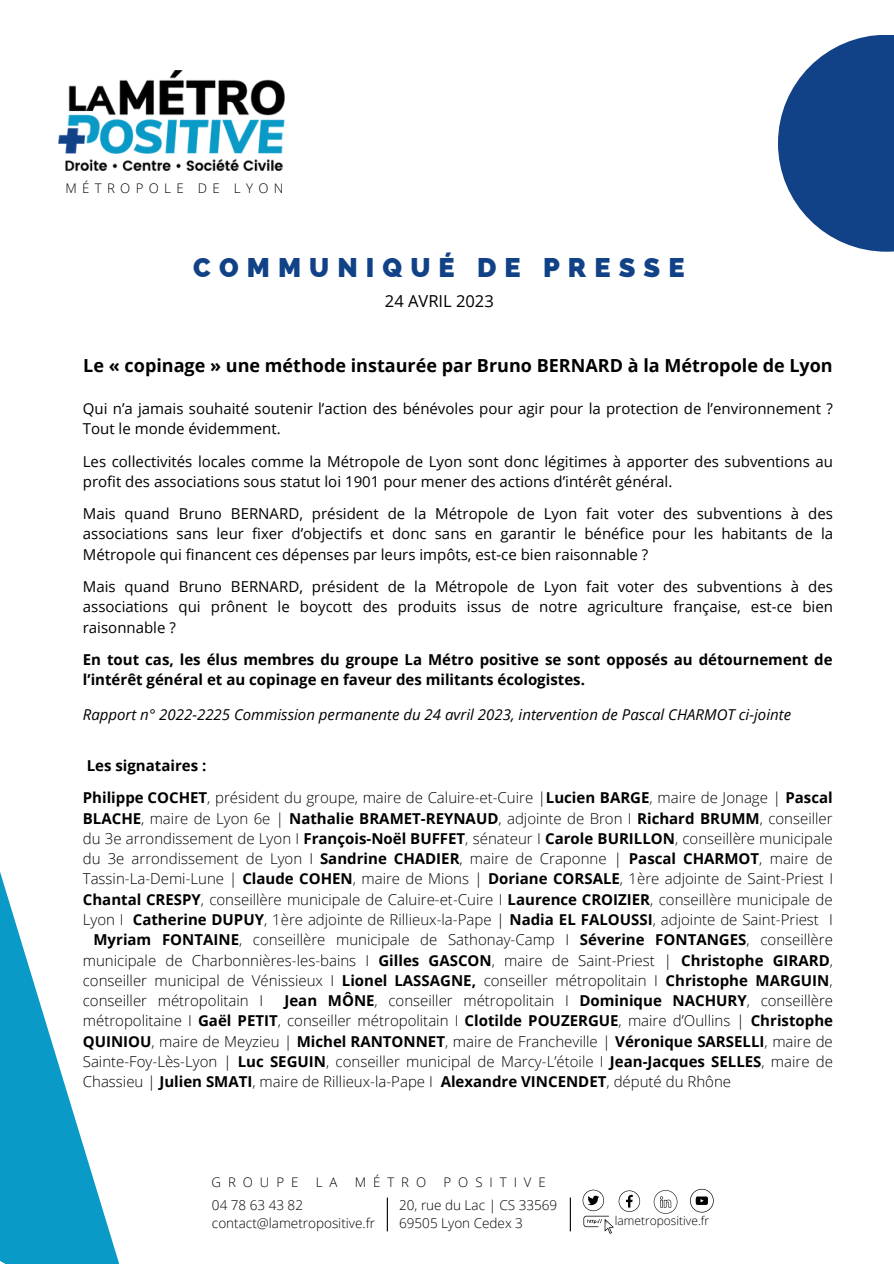
<style>
.page{position:relative;width:894px;height:1264px;background:#fff}
.page>*{position:absolute;margin:0;border:0;box-sizing:border-box;transform-origin:0 0}
.t1{font:800 27px "Raleway";letter-spacing:.3em;color:#114287}
.t2{font:700 18px "Open Sans";color:#000}
.t3{font:16.5px "Open Sans";color:#000}
.t4{font:300 15px/20.2px "Open Sans";color:#000}
.t5{font:15px/20.2px "Open Sans";color:#000}
.t6{font:700 15px/20.2px "Open Sans";color:#000}
.t7{font:italic 15px "Open Sans";color:#000}
.t8{font:300 13.5px/18px "Open Sans";color:#000}
.t9{font:300 13.2px "Open Sans";letter-spacing:.525em;color:#000}
.t10{font:300 13.2px "Open Sans";letter-spacing:.4em;color:#000}
.t11{font:300 12px "Open Sans";color:#000}
.s1{font-weight:700}
</style>
<div class="page">
<img style="left:58px;top:71px;width:226px;height:100px">
<svg style="left:0;top:872px;width:119px;height:391px"></svg>
<hr style="left:386px;top:1197px;width:2px;height:34px;background:#000">
<hr style="left:569px;top:1197px;width:1px;height:34px;background:#000">
<svg style="left:653px;top:1190px;width:24px;height:23px"></svg>
<svg style="left:582px;top:1189px;width:58px;height:44px"></svg>
<svg style="left:690px;top:1188px;width:23px;height:24px"></svg>
<svg style="left:778px;top:35px;width:115px;height:217px;fill:#114287"></svg>
<p class="t10" style="left:65px;top:178px;width:219px">MÉTROPOLE DE LYON</p>
<h1 class="t1" style="left:193px;top:252px;width:492px">COMMUNIQUÉ DE PRESSE</h1>
<p class="t3" style="left:385px;top:289px;width:110px">24 AVRIL 2023</p>
<p class="t2" style="left:83px;top:352px;width:750px">Le « copinage » une méthode instaurée par Bruno BERNARD à la Métropole de Lyon</p>
<p class="t5" style="left:83px;top:398px;width:751px">Qui n’a jamais souhaité soutenir l’action des bénévoles pour agir pour la protection de l’environnement ?<br>Tout le monde évidemment.</p>
<p class="t5" style="left:83px;top:450px;width:751px">Les collectivités locales comme la Métropole de Lyon sont donc légitimes à apporter des subventions au profit des associations sous statut loi 1901 pour mener des actions d’intérêt général.</p>
<p class="t5" style="left:83px;top:503px;width:751px;text-align:justify">Mais quand Bruno BERNARD, président de la Métropole de Lyon fait voter des subventions à des associations sans leur fixer d’objectifs et donc sans en garantir le bénéfice pour les habitants de la Métropole qui financent ces dépenses par leurs impôts, est-ce bien raisonnable ?</p>
<p class="t5" style="left:83px;top:576px;width:751px;text-align:justify">Mais quand Bruno BERNARD, président de la Métropole de Lyon fait voter des subventions à des associations qui prônent le boycott des produits issus de notre agriculture française, est-ce bien raisonnable ?</p>
<p class="t6" style="left:83px;top:649px;width:751px">En tout cas, les élus membres du groupe La Métro positive se sont opposés au détournement de l’intérêt général et au copinage en faveur des militants écologistes.</p>
<p class="t7" style="left:83px;top:703px;width:709px">Rapport n° 2022-2225 Commission permanente du 24 avril 2023, intervention de Pascal CHARMOT ci-jointe</p>
<p class="t4" style="left:83px;top:749px;width:751px;line-height:32.2px"><span class="s1">Les signataires :<br>Philippe COCHET</span>, président du groupe, maire de Caluire-et-Cuire |<span class="s1">Lucien BARGE</span>, maire de Jonage | <span class="s1">Pascal</span></p>
<p class="t4" style="left:83px;top:807px;width:751px"><span class="s1">BLACHE</span>, maire de Lyon 6e | <span class="s1">Nathalie BRAMET-REYNAUD</span>, adjointe de Bron I <span class="s1">Richard BRUMM</span>, conseiller</p>
<p class="t4" style="left:83px;top:828px;width:751px">du 3e arrondissement de Lyon I <span class="s1">François-Noël BUFFET</span>, sénateur I <span class="s1">Carole BURILLON</span>, conseillère municipale</p>
<p class="t4" style="left:83px;top:848px;width:751px">du 3e arrondissement de Lyon I <span class="s1">Sandrine CHADIER</span>, maire de Craponne | <span class="s1">Pascal CHARMOT</span>, maire de</p>
<p class="t4" style="left:83px;top:868px;width:751px">Tassin-La-Demi-Lune | <span class="s1">Claude COHEN</span>, maire de Mions | <span class="s1">Doriane CORSALE</span>, 1ère adjointe de Saint-Priest I</p>
<p class="t4" style="left:83px;top:888px;width:751px"><span class="s1">Chantal CRESPY</span>, conseillère municipale de Caluire-et-Cuire I <span class="s1">Laurence CROIZIER</span>, conseillère municipale de</p>
<p class="t4" style="left:83px;top:909px;width:751px">Lyon I <span class="s1">Catherine DUPUY</span>, 1ère adjointe de Rillieux-la-Pape | <span class="s1">Nadia EL FALOUSSI</span>, adjointe de Saint-Priest I</p>
<p class="t4" style="left:93px;top:929px;width:740px"><span class="s1">Myriam FONTAINE</span>, conseillère municipale de Sathonay-Camp I <span class="s1">Séverine FONTANGES</span>, conseillère</p>
<p class="t4" style="left:83px;top:949px;width:751px">municipale de Charbonnières-les-bains I <span class="s1">Gilles GASCON</span>, maire de Saint-Priest | <span class="s1">Christophe GIRARD</span>,</p>
<p class="t4" style="left:83px;top:969px;width:751px">conseiller municipal de Vénissieux I <span class="s1">Lionel LASSAGNE,</span> conseiller métropolitain I <span class="s1">Christophe MARGUIN</span>,</p>
<p class="t4" style="left:83px;top:990px;width:182px">conseiller métropolitain I</p>
<p class="t4" style="left:83px;top:990px;width:751px;text-align:justify;text-indent:201px"><span class="s1">Jean MÔNE</span>, conseiller métropolitain I <span class="s1">Dominique NACHURY</span>, conseillère métropolitaine I <span class="s1">Gaël PETIT</span>, conseiller métropolitain I <span class="s1">Clotilde POUZERGUE</span>, maire d’Oullins | <span class="s1">Christophe QUINIOU</span>, maire de Meyzieu | <span class="s1">Michel RANTONNET</span>, maire de Francheville | <span class="s1">Véronique SARSELLI</span>, maire de Sainte-Foy-Lès-Lyon | <span class="s1">Luc SEGUIN</span>, conseiller municipal de Marcy-L’étoile I <span class="s1">Jean-Jacques SELLES</span>, maire de Chassieu | <span class="s1">Julien SMATI</span>, maire de Rillieux-la-Pape I <span class="s1">Alexandre VINCENDET</span>, député du Rhône</p>
<p class="t9" style="left:211px;top:1172px;width:88px">GROUPE</p>
<p class="t9" style="left:316px;top:1172px;width:23px">L A</p>
<p class="t9" style="left:355px;top:1172px;width:73px">MÉTRO</p>
<p class="t9" style="left:443px;top:1172px;width:104px">POSITIVE</p>
<p class="t8" style="left:212px;top:1195px;width:164px">04 78 63 43 82 contact@lametropositive.fr</p>
<p class="t8" style="left:399px;top:1195px;width:159px">20, rue du Lac | CS 33569<br>69505 Lyon Cedex 3</p>
<p class="t11" style="left:614px;top:1212px;width:96px">lametropositive.fr</p>
</div>
